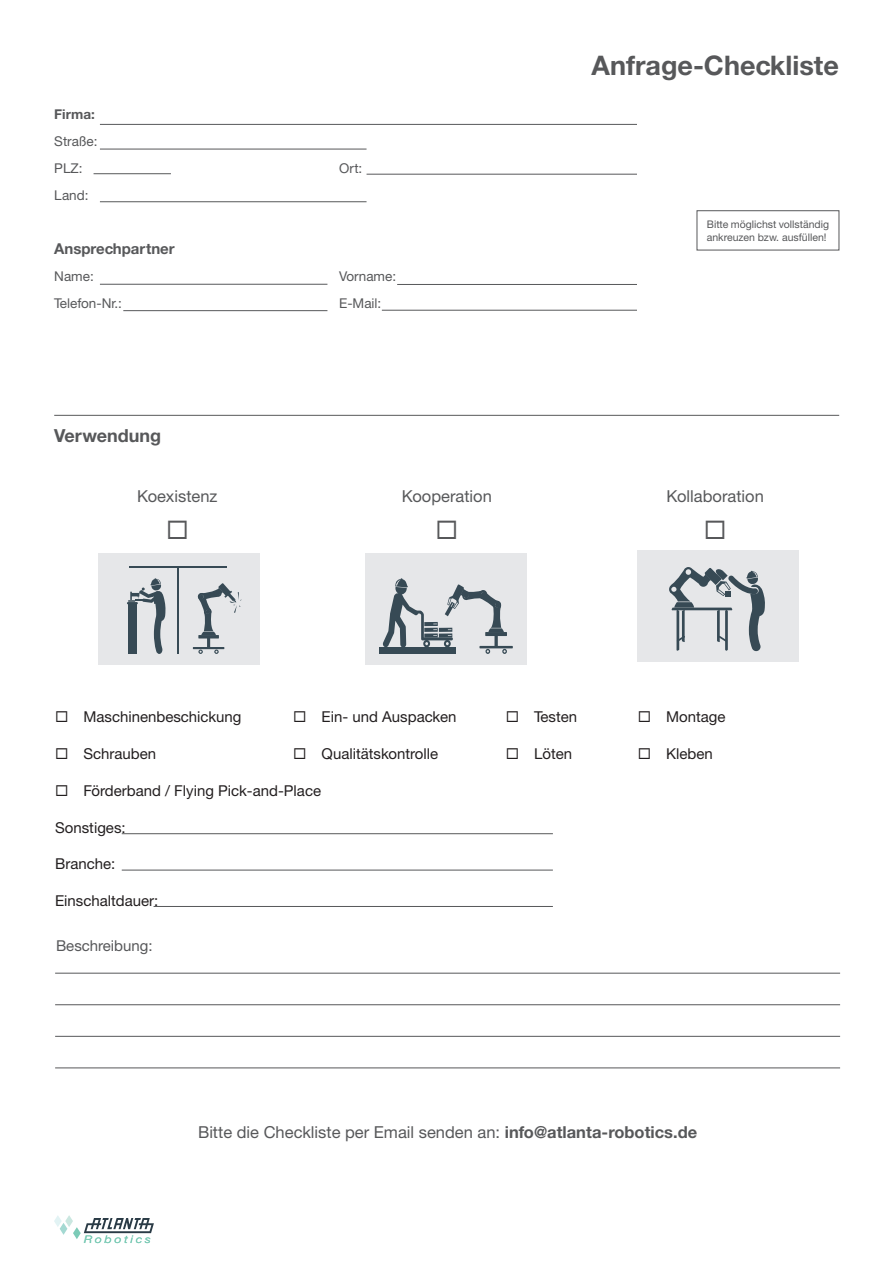
<style>
.page{position:relative;width:893px;height:1263px;background:#fff}
.page>*{position:absolute;margin:0;border:0;box-sizing:border-box;transform-origin:0 0}
.t1{font:700 27px "Helvetica Neue CE";color:#57585a}
.t2{font:700 18px "Helvetica Neue CE";color:#57585a}
.t3{font:16.5px "Helvetica Neue CE";color:#57585a}
.t4{font:15px "Helvetica Neue CE";color:#231f20}
.t5{font:700 15px "Helvetica Neue CE";color:#57585a}
.t6{font:15px "Helvetica Neue CE";color:#57585a}
.t7{font:13.5px/27px "Helvetica Neue CE";color:#57585a}
.t8{font:700 13.5px "Helvetica Neue CE";color:#57585a}
.t9{font:italic 10.65px "Helvetica Neue CE";letter-spacing:.2em;color:#7ccbb6;scale:1.18 1}
.t10{font:10.5px/12.6px "Helvetica Neue CE";color:#57585a}
.s1{font-weight:700}
</style>
<div class="page">
<hr style="left:100px;top:201px;width:267px;height:1px;background:#57585a">
<div style="left:697px;top:210px;width:142px;height:40px;border:1px solid #57585a"></div>
<hr style="left:100px;top:124px;width:537px;height:1px;background:#57585a">
<hr style="left:100px;top:149px;width:267px;height:1px;background:#57585a">
<hr style="left:94px;top:173px;width:77px;height:1px;background:#57585a">
<hr style="left:367px;top:174px;width:270px;height:1px;background:#57585a">
<hr style="left:100px;top:284px;width:227px;height:1px;background:#57585a">
<hr style="left:123px;top:310px;width:204px;height:1px;background:#57585a">
<hr style="left:382px;top:310px;width:255px;height:1px;background:#57585a">
<hr style="left:397px;top:284px;width:240px;height:1px;background:#57585a">
<hr style="left:54px;top:415px;width:785px;height:1px;background:#57585a">
<div style="left:366px;top:553px;width:161px;height:112px;background:#e6e7e9"></div>
<div style="left:379px;top:647px;width:77px;height:7px;background:#374a55"></div>
<svg style="left:382px;top:578px;width:131px;height:76px"></svg>
<div style="left:637px;top:551px;width:161px;height:111px;background:#e6e7e9"></div>
<div style="left:99px;top:553px;width:161px;height:112px;background:#e6e7e9"></div>
<hr style="left:177px;top:567px;width:2px;height:87px;background:#374a55">
<hr style="left:129px;top:566px;width:98px;height:2px;background:#374a55">
<svg style="left:127px;top:578px;width:39px;height:76px"></svg>
<svg style="left:193px;top:583px;width:48px;height:71px"></svg>
<svg style="left:669px;top:567px;width:96px;height:84px"></svg>
<hr style="left:55px;top:973px;width:785px;height:1px;background:#57585a">
<hr style="left:55px;top:1004px;width:785px;height:1px;background:#57585a">
<hr style="left:55px;top:1036px;width:785px;height:1px;background:#57585a">
<hr style="left:55px;top:1067px;width:785px;height:1px;background:#57585a">
<hr style="left:122px;top:833px;width:431px;height:1px;background:#57585a">
<hr style="left:122px;top:870px;width:431px;height:1px;background:#57585a">
<hr style="left:154px;top:906px;width:399px;height:1px;background:#57585a">
<svg style="left:54px;top:1215px;width:100px;height:28px"></svg>
<p class="t8" style="left:54px;top:106px;width:42px">Firma:</p>
<p class="t7" style="left:54px;top:128px;width:45px">Straße:<br>PLZ:</p>
<p class="t7" style="left:54px;top:182px;width:36px">Land:</p>
<p class="t7" style="left:339px;top:155px;width:25px">Ort:</p>
<p class="t5" style="left:54px;top:239px;width:122px">Ansprechpartner</p>
<p class="t7" style="left:54px;top:263px;width:41px">Name:</p>
<p class="t7" style="left:339px;top:263px;width:58px">Vorname:</p>
<p class="t7" style="left:54px;top:290px;width:69px">Telefon-Nr.:</p>
<p class="t7" style="left:339px;top:290px;width:44px">E-Mail:</p>
<p class="t2" style="left:54px;top:424px;width:109px">Verwendung</p>
<h1 class="t1" style="left:591px;top:49px;width:249px">Anfrage-Checkliste</h1>
<p class="t10" style="left:707px;top:218px;width:124px">Bitte möglichst vollständig ankreuzen bzw. ausfüllen!</p>
<p class="t3" style="left:137px;top:486px;width:82px">Koexistenz</p>
<p class="t3" style="left:402px;top:486px;width:92px">Kooperation</p>
<p class="t3" style="left:666px;top:486px;width:99px">Kollaboration</p>
<p class="t4" style="left:55px;top:707px;width:188px">◻ Maschinenbeschickung</p>
<p class="t4" style="left:293px;top:707px;width:165px">◻ Ein- und Auspacken</p>
<p class="t4" style="left:506px;top:707px;width:73px">◻ Testen</p>
<p class="t4" style="left:638px;top:707px;width:89px">◻ Montage</p>
<p class="t4" style="left:55px;top:744px;width:103px">◻ Schrauben</p>
<p class="t4" style="left:293px;top:744px;width:147px">◻ Qualitätskontrolle</p>
<p class="t4" style="left:506px;top:744px;width:68px">◻ Löten</p>
<p class="t4" style="left:638px;top:744px;width:77px">◻ Kleben</p>
<p class="t4" style="left:55px;top:781px;width:268px">◻ Förderband / Flying Pick-and-Place</p>
<p class="t4" style="left:55px;top:818px;width:72px">Sonstiges:</p>
<p class="t4" style="left:55px;top:855px;width:62px">Branche:</p>
<p class="t4" style="left:55px;top:892px;width:105px">Einschaltdauer:</p>
<p class="t6" style="left:56px;top:937px;width:98px">Beschreibung:</p>
<p class="t9" style="left:84px;top:1233px;width:58px">Robotics</p>
<p class="t3" style="left:198px;top:1122px;width:501px">Bitte die Checkliste per Email senden an: <span class="s1">info@atlanta-robotics.de</span></p>
</div>
